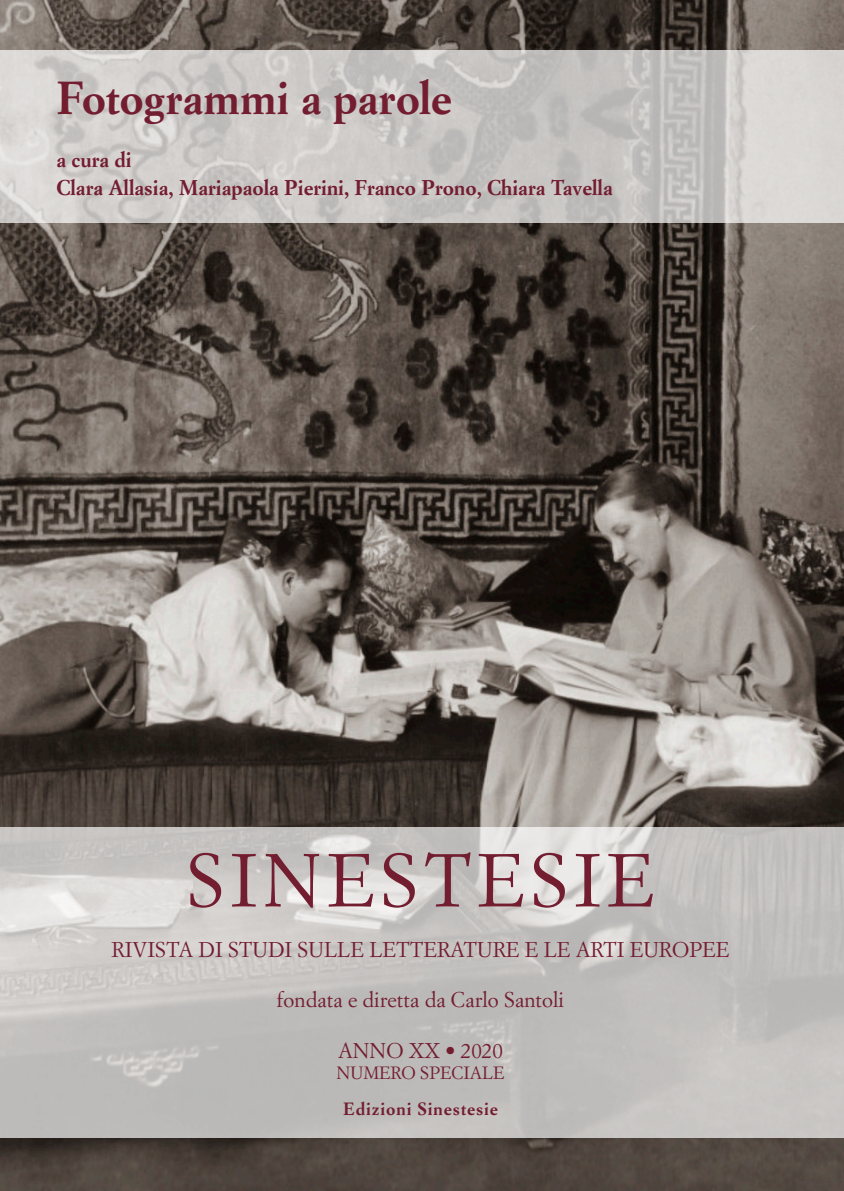
<style>
.page{position:relative;width:844px;height:1191px;background:#fff}
.page>*{position:absolute;margin:0;border:0;box-sizing:border-box;transform-origin:0 0}
.t1{font:73.5px "Simoncini Garamond Std";letter-spacing:.075em;color:#731d30}
.t2{font:700 45.5px "Simoncini Garamond Std";letter-spacing:-.005em;color:#731d30}
.t3{font:21px "Simoncini Garamond Std";color:#731d30}
.t4{font:700 21px/28px "Simoncini Garamond Std";color:#731d30}
.t5{font:700 17.5px "Simoncini Garamond Std";letter-spacing:.05em;color:#731d30}
.t6{font:17.5px "Simoncini Garamond Std";color:#731d30}
</style>
<div class="page">
<img style="left:0;top:0;width:843px;height:1191px">
<svg style="left:0;top:826px;width:843px;height:311px;background:#c6c3c2"></svg>
<svg style="left:0;top:50px;width:843px;height:173px;background:#ccc9c7"></svg>
<h2 class="t2" style="left:56px;top:69px;width:397px">Fotogrammi a parole</h2>
<p class="t4" style="left:56px;top:146px;width:557px">a cura di<br>Clara Allasia, Mariapaola Pierini, Franco Prono, Chiara Tavella</p>
<h1 class="t1" style="left:186px;top:835px;width:469px">SINESTESIE</h1>
<p class="t3" style="left:112px;top:936px;width:619px">RIVISTA DI STUDI SULLE LETTERATURE E LE ARTI EUROPEE</p>
<p class="t3" style="left:277px;top:987px;width:288px">fondata e diretta da Carlo Santoli</p>
<p class="t3" style="left:338px;top:1037px;width:166px">ANNO XX • 2020</p>
<p class="t6" style="left:336px;top:1061px;width:170px">NUMERO SPECIALE</p>
<p class="t5" style="left:343px;top:1097px;width:156px">Edizioni Sinestesie</p>
</div>
